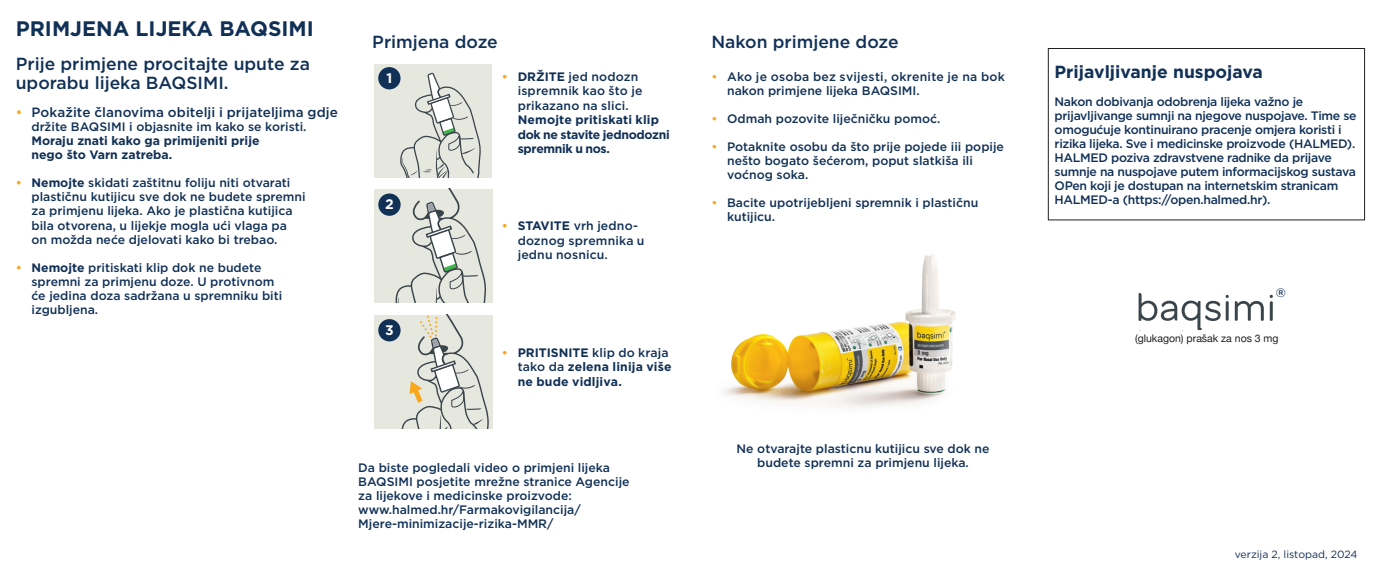
<style>
.page{position:relative;width:1386px;height:583px;background:#fff}
.page>*{position:absolute;margin:0;border:0;box-sizing:border-box;transform-origin:0 0}
.t1{font:700 21px "Gotham HTF";color:#113056}
.t2{font:500 17.5px "Gotham";color:#113056}
.t3{font:700 17.5px "Gotham HTF";color:#113056}
.t4{font:700 13.83px "Gotham HTF";color:#fff}
.t5{font:500 13.47px "Gotham";letter-spacing:.005em;color:#113056}
.t6{font:500 12.25px/14px "Gotham";color:#113056}
.t7{font:500 12.25px/14px "Gotham";letter-spacing:-.025em;color:#113056}
.t8{font:700 12.25px/14px "Gotham HTF";color:#113056}
.t9{font:700 12.25px/14.5px "Gotham HTF";letter-spacing:-.025em;color:#113056}
.Kleine_titels__kaps{font:500 12.25px "Gotham HTF";color:#113056}
.t10{font:10.5px "Helvetica Neue";color:#231f20}
.t11{font:10.5px "Gotham HTF";color:#113056}
.s1{color:#f9a81b}
.s2{font-family:"Gotham";font-weight:500}
.s3{font-family:"Gotham HTF";font-weight:700;color:#f9a81b}
.s4{font-family:"Gotham HTF";font-weight:700}
</style>
<div class="page">
<div style="left:374px;top:64px;width:118px;height:114px;background:#e6e7df"></div>
<svg style="left:399px;top:72px;width:82px;height:106px"></svg>
<div style="left:374px;top:189px;width:119px;height:113px;background:#e6e7df"></div>
<svg style="left:395px;top:189px;width:91px;height:113px"></svg>
<div style="left:378px;top:193px;width:23px;height:23px;background:#113056;border-radius:50%"></div>
<div style="left:374px;top:315px;width:119px;height:113px;background:#e6e7df"></div>
<svg style="left:401px;top:315px;width:88px;height:113px"></svg>
<div style="left:378px;top:319px;width:23px;height:22px;background:#113056;border-radius:50%"></div>
<div style="left:378px;top:67px;width:23px;height:22px;background:#113056;border-radius:50%"></div>
<img style="left:724px;top:254px;width:232px;height:153px">
<svg style="left:1235px;top:301px;width:29px;height:20px"></svg>
<svg style="left:1270px;top:295px;width:3px;height:26px"></svg>
<svg style="left:1138px;top:293px;width:91px;height:38px"></svg>
<div style="left:1186px;top:291px;width:38px;height:8px;background:#fff"></div>
<div style="left:1048px;top:48px;width:317px;height:172px;border:1px solid #231f20"></div>
<p class="t1" style="left:16px;top:17px;width:300px">PRIMJENA LIJEKA BAQSIMI</p>
<p class="t2" style="left:16px;top:52px;width:296px">Prije primjene procitajte upute za</p>
<p class="t2" style="left:16px;top:71px;width:214px">uporabu lijeka BAQSIMI.</p>
<p class="t5" style="left:16px;top:104px;width:324px"><span class="s1">•</span> Pokažite članovima obitelji i prijateljima gdje</p>
<p class="t8" style="left:32px;top:120px;width:277px"><span class="s2">držite BAQSIMI i objasnite im kako se koristi.<br></span>Moraju znati kako ga primijeniti prije<br>nego što Varn zatreba.</p>
<p class="t6" style="left:32px;top:176px;width:276px;text-indent:-16px"><span class="s3">•</span> <span class="s4">Nemojte</span> skidati zaštitnu foliju niti otvarati plastičnu kutijicu sve dok ne budete spremni za primjenu lijeka. Ako je plastična kutijica bila otvorena, u lijekje mogla ući vlaga pa on možda neće djelovati kako bi trebao.</p>
<p class="t6" style="left:32px;top:260px;width:252px;text-indent:-16px"><span class="s3">•</span> <span class="s4">Nemojte</span> pritiskati klip dok ne budete spremni za primjenu doze. U protivnom će jedina doza sadržana u spremniku biti izgubljena.</p>
<p class="t2" style="left:372px;top:30px;width:127px">Primjena doze</p>
<p class="t4" style="left:386px;top:70px;width:7px">1</p>
<p class="t4" style="left:385px;top:196px;width:10px">2</p>
<p class="t4" style="left:385px;top:322px;width:10px">3</p>
<p class="t9" style="left:518px;top:69px;width:154px;text-indent:-16px"><span class="s1">•</span> DRŽITE <span class="s2">jed nodozn ispremnik kao što je prikazano na slici.<br></span>Nemojte pritiskati klip dok ne stavite jednodozni spremnik u nos.</p>
<p class="t6" style="left:518px;top:218px;width:128px;line-height:14.5px;text-indent:-16px"><span class="s3">•</span> <span class="s4">STAVITE</span> vrh jedno&shy;doznog spremnika u jednu nosnicu.</p>
<p class="t8" style="left:518px;top:345px;width:155px;line-height:14.5px;text-indent:-16px"><span class="s1">•</span> PRITISNITE <span class="s2">klip do kraja tako da</span> zelena linija više ne bude vidljiva.</p>
<p class="t6" style="left:358px;top:460px;width:253px">Da biste pogledali video o primjeni lijeka</p>
<p class="t6" style="left:358px;top:474px;width:273px">BAQSIMI posjetite mrežne stranice Agencije</p>
<p class="t6" style="left:358px;top:488px;width:215px">za lijekove i medicinske proizvode:</p>
<p class="t6" style="left:358px;top:502px;width:224px">www.halmed.hr/Farmakovigilancija/</p>
<p class="t6" style="left:358px;top:516px;width:197px">Mjere-minimizacije-rizika-MMR/</p>
<p class="t2" style="left:711px;top:30px;width:189px">Nakon primjene doze</p>
<p class="t6" style="left:727px;top:70px;width:279px;text-indent:-16px"><span class="s1">•</span> Ako je osoba bez svijesti, okrenite je na bok nakon primjene lijeka BAQSIMI.</p>
<p class="t6" style="left:711px;top:112px;width:231px"><span class="s1">•</span> Odmah pozovite liječničku pomoć.</p>
<p class="t6" style="left:727px;top:140px;width:278px;text-indent:-16px"><span class="s1">•</span> Potaknite osobu da što prije pojede iii popije nešto bogato šećerom, poput slatkiša ili voćnog soka.</p>
<p class="t6" style="left:727px;top:196px;width:253px;text-indent:-16px"><span class="s1">•</span> Bacite upotrijebljeni spremnik i plastičnu kutijicu.</p>
<p class="t6" style="left:737px;top:442px;width:255px">Ne otvarajte plasticnu kutijicu sve dok ne</p>
<p class="t6" style="left:757px;top:456px;width:213px">budete spremni za primjenu lijeka.</p>
<p class="t3" style="left:1055px;top:62px;width:210px">Prijavljivanje nuspojava</p>
<p class="t7" style="left:1055px;top:95px;width:250px">Nakon dobivanja odobrenja lijeka važno je</p>
<p class="t7" style="left:1055px;top:109px;width:303px">prijavljivange sumnji na njegove nuspojave. Time se omogućuje kontinuirano pracenje omjera koristi i rizika lijeka. Sve i medicinske proizvode (HALMED).<br>HALMED poziva zdravstvene radnike da prijave sumnje na nuspojave putem informacijskog sustava OPen koji je dostupan na internetskim stranicam HALMED-a (https://open.halmed.hr).</p>
<p class="Kleine_titels__kaps" style="left:1276px;top:286px;width:12px">®</p>
<p class="t10" style="left:1135px;top:330px;width:145px">(glukagon) prašak za nos 3 mg</p>
<p class="t11" style="left:1235px;top:549px;width:124px">verzija 2, listopad, 2024</p>
</div>
